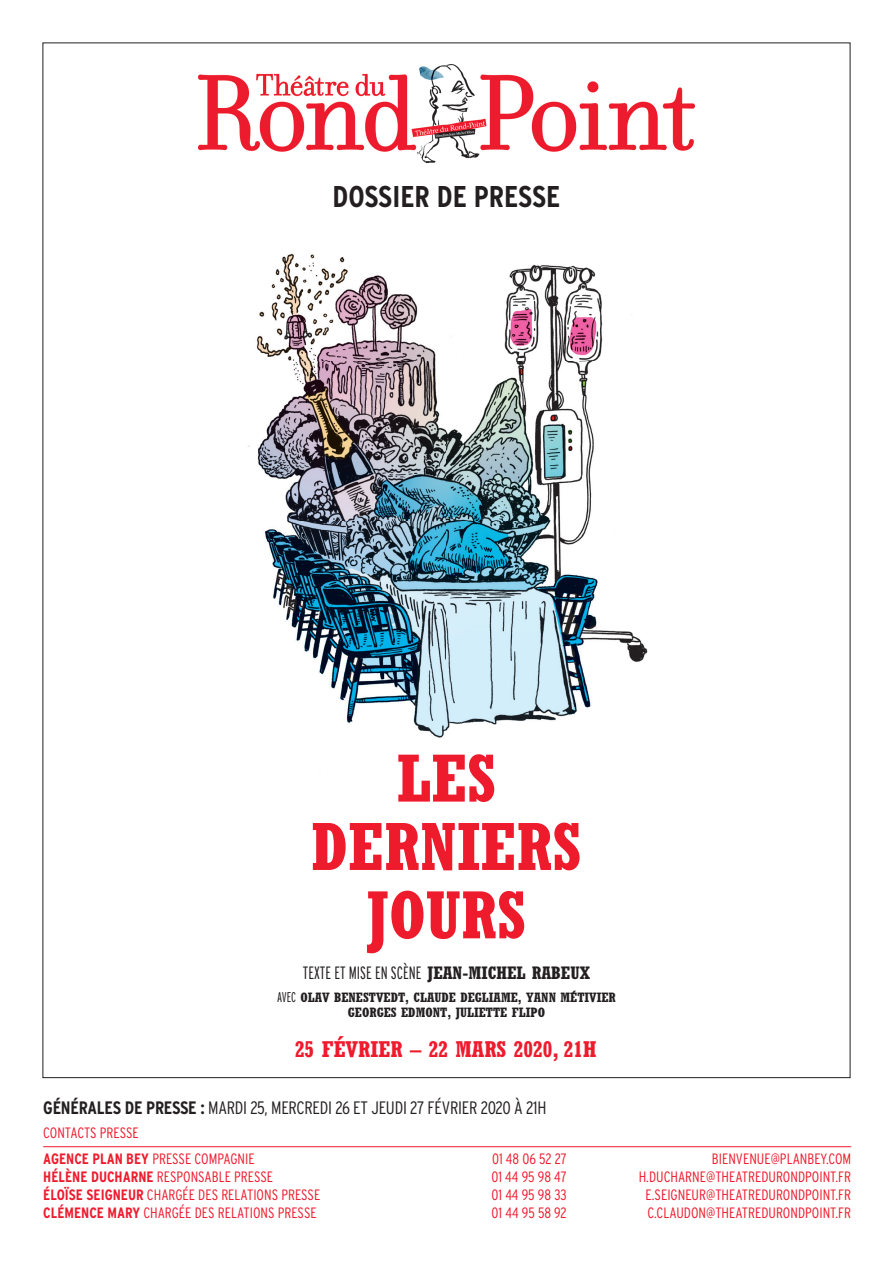
<style>
.page{position:relative;width:893px;height:1263px;background:#fff}
.page>*{position:absolute;margin:0;border:0;box-sizing:border-box;transform-origin:0 0}
.t1{font:700 condensed 66.9px/68.4px "Rockwell";color:#ee1b2d;text-align:center}
.t2{font:700 condensed 30px "Interstate";color:#231f20}
.dates_couverture{font:700 condensed 22.5px "Rockwell";color:#ee1b2d}
.t3{font:300 condensed 18px "Interstate";letter-spacing:-.015em;color:#231f20}
.t4{font:300 extra-condensed 17.85px "Interstate";color:#231f20}
.t5{font:300 condensed 15px/26.5px "Interstate";color:#ee1b2d}
.t6{font:13.35px/14.9px "Rockwell Titrage";color:#231f20;text-align:center}
.s1{font-family:"Rockwell Titrage";font-weight:400;font-stretch:normal}
.s2{font-family:"Interstate";font-weight:300;font-stretch:extra-condensed;font-size:14.1px}
.s3{font-weight:700}
</style>
<div class="page">
<img style="left:199px;top:64px;width:495px;height:99px">
<hr style="left:43px;top:1146px;width:808px;height:1px;background:#ee1b2d">
<img style="left:248px;top:253px;width:400px;height:535px">
<img style="left:398px;top:754px;width:96px;height:34px">
<h2 class="t2" style="left:333px;top:180px;width:229px">DOSSIER DE PRESSE</h2>
<p class="t1" style="left:311px;top:743px;width:272px">LES<br>DERNIERS<br>JOURS</p>
<p class="t4" style="left:303px;top:962px;width:289px">TEXTE ET MISE EN SCÈNE <span class="s1">JEAN-MICHEL RABEUX</span></p>
<p class="t6" style="left:277px;top:990px;width:340px"><span class="s2">AVEC</span> OLAV BENESTVEDT, CLAUDE DEGLIAME, YANN MÉTIVIER<br>GEORGES EDMONT, JULIETTE FLIPO</p>
<p class="dates_couverture" style="left:295px;top:1036px;width:303px">25 FÉVRIER – 22 MARS 2020, 21H</p>
<p class="t3" style="left:43px;top:1097px;width:505px"><span class="s3">GÉNÉRALES DE PRESSE :</span> MARDI 25, MERCREDI 26 ET JEUDI 27 FÉVRIER 2020 À 21H</p>
<p class="t5" style="left:43px;top:1119px;width:213px">CONTACTS PRESSE<br><span class="s3">AGENCE PLAN BEY</span> PRESSE COMPAGNIE</p>
<p class="t5" style="left:492px;top:1146px;width:76px">01 48 06 52 27</p>
<p class="t5" style="left:712px;top:1146px;width:141px">BIENVENUE@PLANBEY.COM</p>
<p class="t5" style="left:43px;top:1164px;width:231px"><span class="s3">HÉLÈNE DUCHARNE</span> RESPONSABLE PRESSE</p>
<p class="t5" style="left:491px;top:1164px;width:77px">01 44 95 98 47</p>
<p class="t5" style="left:639px;top:1164px;width:214px">H.DUCHARNE@THEATREDURONDPOINT.FR</p>
<p class="t5" style="left:43px;top:1182px;width:279px"><span class="s3">ÉLOÏSE SEIGNEUR</span> CHARGÉE DES RELATIONS PRESSE</p>
<p class="t5" style="left:491px;top:1182px;width:77px">01 44 95 98 33</p>
<p class="t5" style="left:645px;top:1182px;width:207px">E.SEIGNEUR@THEATREDURONDPOINT.FR</p>
<p class="t5" style="left:43px;top:1200px;width:275px"><span class="s3">CLÉMENCE MARY</span> CHARGÉE DES RELATIONS PRESSE</p>
<p class="t5" style="left:491px;top:1200px;width:77px">01 44 95 58 92</p>
<p class="t5" style="left:647px;top:1200px;width:205px">C.CLAUDON@THEATREDURONDPOINT.FR</p>
</div>
